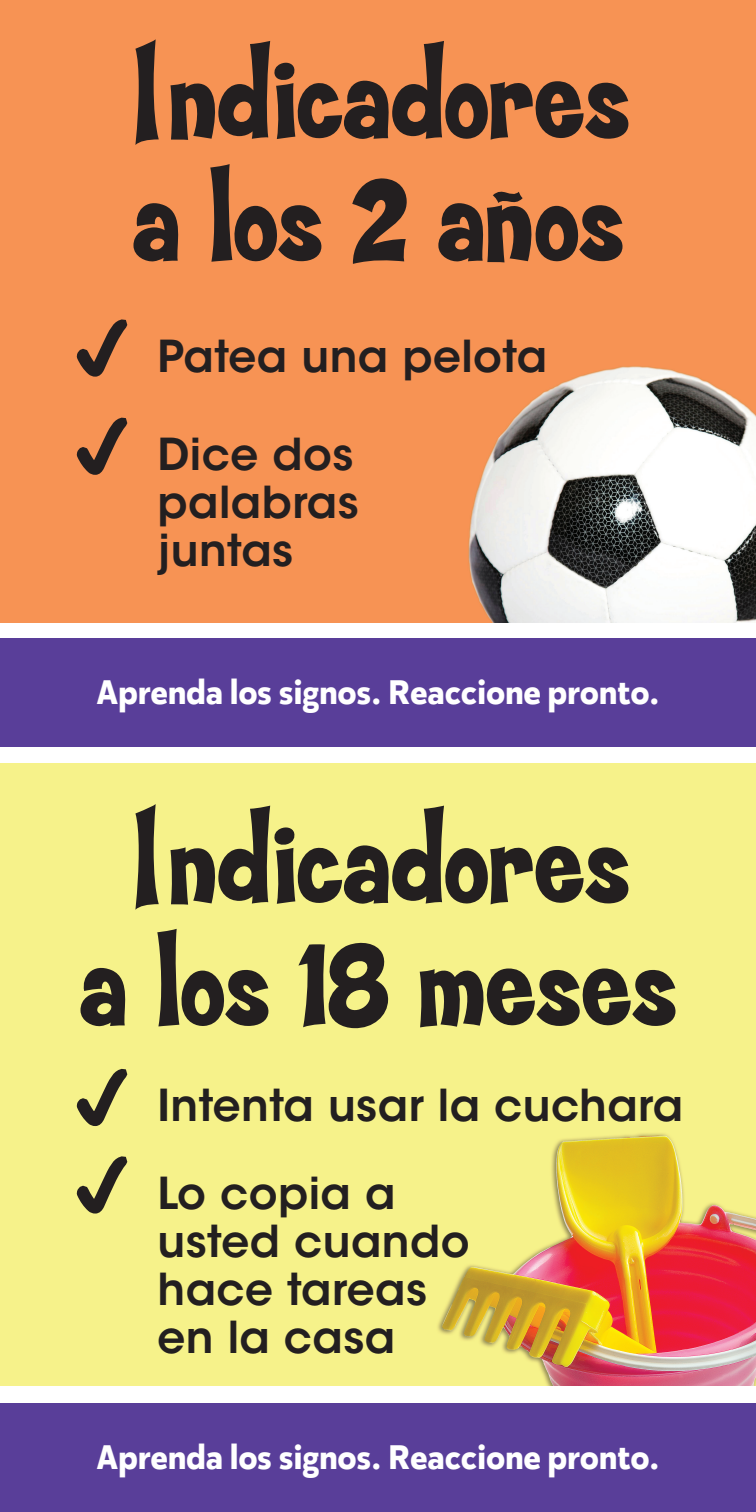
<style>
.page{position:relative;width:756px;height:1512px;background:#fff}
.page>*{position:absolute;margin:0;border:0;box-sizing:border-box;transform-origin:0 0}
.t1{font:800 122.5px "Coop";letter-spacing:-.01em;color:#231f20}
.t2{font:600 43.75px "ITC Avant Garde Std";letter-spacing:.01em;color:#231f20}
.t3{font:700 34.12px "Karu";letter-spacing:.01em;color:#fff}
.s1{font-family:"Dick Van Dyke";font-weight:400;font-size:113.75px}
</style>
<div class="page">
<div style="left:0;top:1404px;width:756px;height:108px;background:#593e99"></div>
<div style="left:0;top:639px;width:756px;height:108px;background:#593e99"></div>
<img style="left:0;top:764px;width:756px;height:622px">
<img style="left:0;top:0;width:756px;height:622px">
<div style="left:81px;top:323px;width:43px;height:50px;background:#f79354"></div>
<div style="left:81px;top:421px;width:43px;height:50px;background:#f79354"></div>
<div style="left:81px;top:1160px;width:43px;height:50px;background:#f6f28a"></div>
<div style="left:81px;top:1072px;width:43px;height:50px;background:#f6f28a"></div>
<p class="t1" style="left:126px;top:31px;width:506px"><span class="s1">I</span>ndicadores</p>
<p class="t1" style="left:132px;top:154px;width:494px">a los 2 años</p>
<p class="t2" style="left:158px;top:328px;width:391px">Patea una pelota</p>
<p class="t2" style="left:158px;top:426px;width:197px">Dice dos</p>
<p class="t2" style="left:158px;top:474px;width:203px">palabras</p>
<p class="t2" style="left:158px;top:523px;width:137px">juntas</p>
<p class="t3" style="left:97px;top:669px;width:564px">Aprenda los signos. Reaccione pronto.</p>
<p class="t1" style="left:126px;top:796px;width:506px"><span class="s1">I</span>ndicadores</p>
<p class="t1" style="left:79px;top:919px;width:600px">a los 18 meses</p>
<p class="t2" style="left:158px;top:1078px;width:527px">Intenta usar la cuchara</p>
<p class="t2" style="left:158px;top:1165px;width:240px">Lo copia a</p>
<p class="t2" style="left:158px;top:1213px;width:314px">usted cuando</p>
<p class="t2" style="left:158px;top:1261px;width:271px">hace tareas</p>
<p class="t2" style="left:158px;top:1309px;width:239px">en la casa</p>
<p class="t3" style="left:97px;top:1433px;width:564px">Aprenda los signos. Reaccione pronto.</p>
</div>
